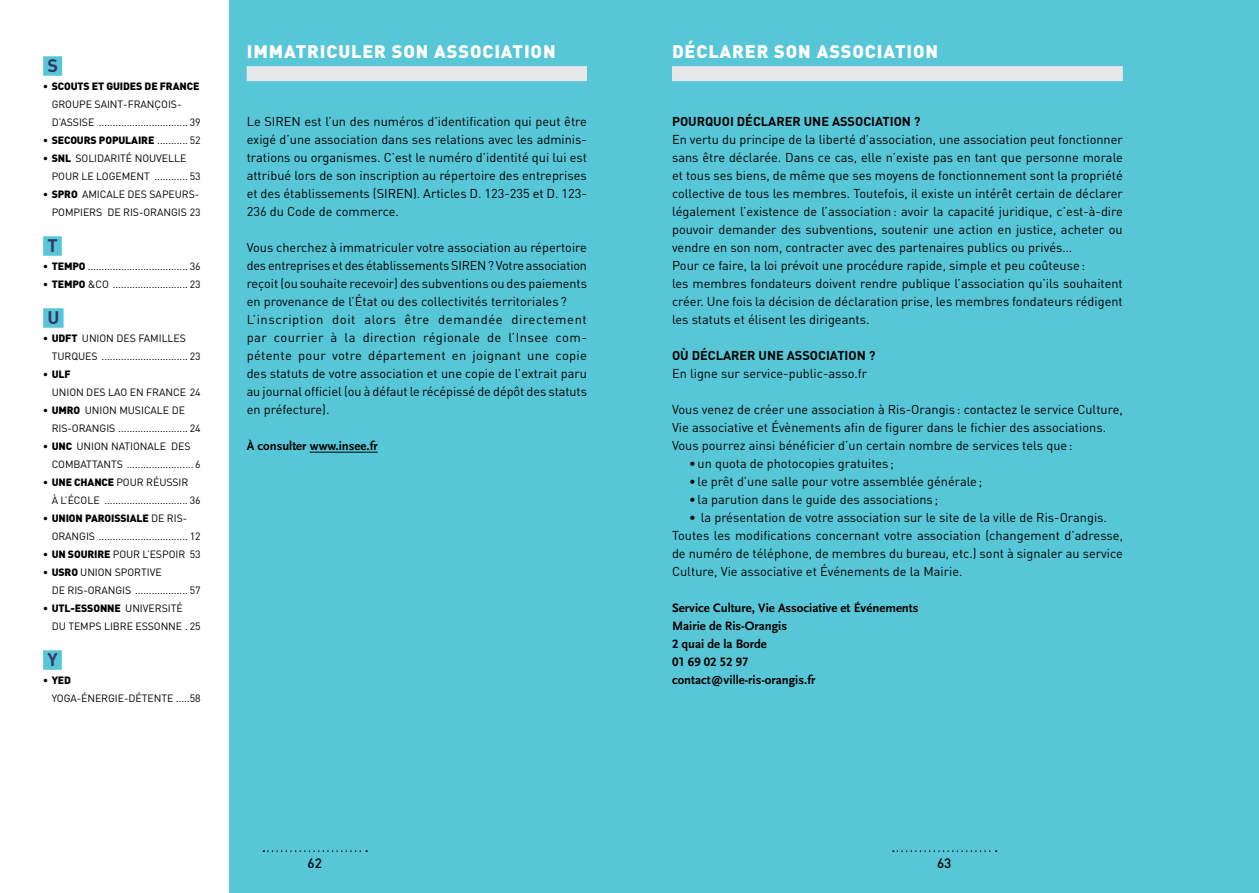
<style>
.page{position:relative;width:1259px;height:893px;background:#fff}
.page>*{position:absolute;margin:0;border:0;box-sizing:border-box;transform-origin:0 0}
.t1{font:900 18px "DIN";letter-spacing:.05em;color:#fff}
.t2{font:700 18px "DIN";color:#343563}
.t3{font:500 13.5px "DIN";color:#000}
.t4{font:12.75px/18px "DIN";color:#000}
.t5{font:700 12.75px/18px "Scala Sans LF";color:#000}
.t6{font:700 12.75px "DIN";color:#000}
.t7{font:10.5px/18px "DIN";letter-spacing:-.005em;color:#000}
.t8{font:900 10.5px "DIN";letter-spacing:-.01em;color:#000}
.s1{font-weight:400}
.s2{font-weight:900}
</style>
<div class="page">
<div style="left:230px;top:0;width:1029px;height:893px;background:#57c7d8"></div>
<div style="left:672px;top:66px;width:451px;height:15px;background:#e6e7e8"></div>
<div style="left:247px;top:66px;width:340px;height:15px;background:#e6e7e8"></div>
<hr style="left:310px;top:452px;width:68px;height:1px;background:#000">
<svg style="left:263px;top:850px;width:104px;height:2px"></svg>
<svg style="left:893px;top:850px;width:103px;height:2px"></svg>
<div style="left:43px;top:56px;width:19px;height:20px;background:#57c7d8"></div>
<div style="left:43px;top:236px;width:19px;height:20px;background:#57c7d8"></div>
<div style="left:43px;top:308px;width:21px;height:20px;background:#57c7d8"></div>
<div style="left:43px;top:650px;width:19px;height:20px;background:#57c7d8"></div>
<h1 class="t2" style="left:47px;top:54px;width:12px">S</h1>
<p class="t8" style="left:43px;top:79px;width:158px">• SCOUTS ET GUIDES DE FRANCE</p>
<p class="t7" style="left:52px;top:95px;width:150px">GROUPE SAINT-FRANÇOIS-<br>D’ASSISE ................................ 39</p>
<p class="t8" style="left:43px;top:133px;width:159px">• SECOURS POPULAIRE <span class="s1">........... 52</span></p>
<p class="t7" style="left:52px;top:149px;width:150px;text-indent:-9px"><span class="s2">• SNL</span> SOLIDARITÉ NOUVELLE<br>POUR LE LOGEMENT ............ 53</p>
<p class="t7" style="left:43px;top:185px;width:159px;text-align:right"><span class="s2">• SPRO</span> AMICALE DES SAPEURS-<br>POMPIERS DE RIS-ORANGIS 23</p>
<h1 class="t2" style="left:47px;top:234px;width:12px">T</h1>
<p class="t7" style="left:43px;top:257px;width:159px"><span class="s2">• TEMPO</span> .................................... 36</p>
<p class="t7" style="left:43px;top:275px;width:159px"><span class="s2">• TEMPO</span> &amp;CO ........................... 23</p>
<h1 class="t2" style="left:47px;top:306px;width:14px">U</h1>
<p class="t7" style="left:52px;top:329px;width:150px;text-indent:-9px"><span class="s2">• UDFT</span> UNION DES FAMILLES<br>TURQUES ............................... 23</p>
<p class="t8" style="left:43px;top:367px;width:29px">• ULF</p>
<p class="t7" style="left:52px;top:383px;width:150px">UNION DES LAO EN FRANCE 24</p>
<p class="t7" style="left:52px;top:401px;width:150px;text-indent:-9px"><span class="s2">• UMRO</span> UNION MUSICALE DE<br>RIS-ORANGIS ......................... 24</p>
<p class="t7" style="left:52px;top:437px;width:150px;text-indent:-9px"><span class="s2">• UNC</span> UNION NATIONALE DES<br>COMBATTANTS ........................ 6</p>
<p class="t7" style="left:52px;top:473px;width:150px;text-indent:-9px"><span class="s2">• UNE CHANCE</span> POUR RÉUSSIR<br>À L’ÉCOLE .............................. 36</p>
<p class="t7" style="left:52px;top:509px;width:150px;text-indent:-9px"><span class="s2">• UNION PAROISSIALE</span> DE RIS-<br>ORANGIS ................................ 12</p>
<p class="t7" style="left:43px;top:545px;width:159px"><span class="s2">• UN SOURIRE</span> POUR L’ESPOIR 53</p>
<p class="t7" style="left:52px;top:563px;width:150px;text-indent:-9px"><span class="s2">• USRO</span> UNION SPORTIVE<br>DE RIS-ORANGIS ................... 57</p>
<p class="t7" style="left:52px;top:599px;width:150px;text-indent:-9px"><span class="s2">• UTL-ESSONNE</span> UNIVERSITÉ<br>DU TEMPS LIBRE ESSONNE . 25</p>
<h1 class="t2" style="left:47px;top:648px;width:12px">Y</h1>
<p class="t8" style="left:43px;top:673px;width:29px">• YED</p>
<p class="t7" style="left:52px;top:689px;width:150px">YOGA-ÉNERGIE-DÉTENTE .....58</p>
<h1 class="t1" style="left:247px;top:39px;width:310px">IMMATRICULER SON ASSOCIATION</h1>
<p class="t4" style="left:247px;top:112px;width:342px;text-align:justify">Le SIREN est l’un des numéros d’identification qui peut être exigé d’une association dans ses relations avec les adminis&shy;trations ou organismes. C’est le numéro d’identité qui lui est attribué lors de son inscription au répertoire des entreprises et des établissements (SIREN). Articles D. 123-235 et D. 123- 236 du Code de commerce.</p>
<p class="t4" style="left:247px;top:238px;width:342px">Vous cherchez à immatriculer votre association au répertoire des entreprises et des établissements SIREN? Votre association reçoit (ou souhaite recevoir) des subventions ou des paiements en provenance de l’État ou des collectivités territoriales ?<br>L’inscription doit alors être demandée directement par courrier à la direction régionale de l’Insee com&shy;pétente pour votre département en joignant une copie des statuts de votre association et une copie de l’extrait paru au journal officiel (ou à défaut le récépissé de dépôt des statuts en préfecture).</p>
<p class="t5" style="left:247px;top:437px;width:132px">À consulter www.insee.fr</p>
<h1 class="t1" style="left:672px;top:39px;width:268px">DÉCLARER SON ASSOCIATION</h1>
<p class="t6" style="left:672px;top:113px;width:250px">POURQUOI DÉCLARER UNE ASSOCIATION ?</p>
<p class="t4" style="left:672px;top:130px;width:452px">En vertu du principe de la liberté d’association, une association peut fonctionner sans être déclarée. Dans ce cas, elle n’existe pas en tant que personne morale et tous ses biens, de même que ses moyens de fonctionnement sont la propriété collective de tous les membres. Toutefois, il existe un intérêt certain de déclarer légalement l’existence de l’association: avoir la capacité juridique, c’est-à-dire pouvoir demander des subventions, soutenir une action en justice, acheter ou vendre en son nom, contracter avec des partenaires publics ou privés…<br>Pour ce faire, la loi prévoit une procédure rapide, simple et peu coûteuse:<br>les membres fondateurs doivent rendre publique l’association qu’ils souhaitent créer. Une fois la décision de déclaration prise, les membres fondateurs rédigent les statuts et élisent les dirigeants.</p>
<p class="t6" style="left:672px;top:347px;width:205px">OÙ DÉCLARER UNE ASSOCIATION ?</p>
<p class="t4" style="left:672px;top:364px;width:197px">En ligne sur service-public-asso.fr</p>
<p class="t4" style="left:672px;top:400px;width:452px">Vous venez de créer une association à Ris-Orangis : contactez le service Culture,<br>Vie associative et Évènements afin de figurer dans le fichier des associations.<br>Vous pourrez ainsi bénéficier d’un certain nombre de services tels que:</p>
<p class="t4" style="left:689px;top:454px;width:206px">•un quota de photocopies gratuites ;</p>
<p class="t4" style="left:689px;top:472px;width:295px">• le prêt d’une salle pour votre assemblée générale;</p>
<p class="t4" style="left:689px;top:490px;width:251px">• la parution dans le guide des associations ;</p>
<p class="t4" style="left:672px;top:508px;width:452px;text-indent:17px">• la présentation de votre association sur le site de la ville de Ris-Orangis.<br>Toutes les modifications concernant votre association (changement d’adresse, de numéro de téléphone, de membres du bureau, etc.) sont à signaler au service Culture, Vie associative et Événements de la Mairie.</p>
<p class="t5" style="left:672px;top:599px;width:248px">Service Culture, Vie Associative et Événements<br>Mairie de Ris-Orangis<br>2 quai de la Borde<br>01 69 02 52 97<br>contact@ville-ris-orangis.fr</p>
<p class="t3" style="left:307px;top:854px;width:16px">62</p>
<p class="t3" style="left:937px;top:854px;width:16px">63</p>
</div>
